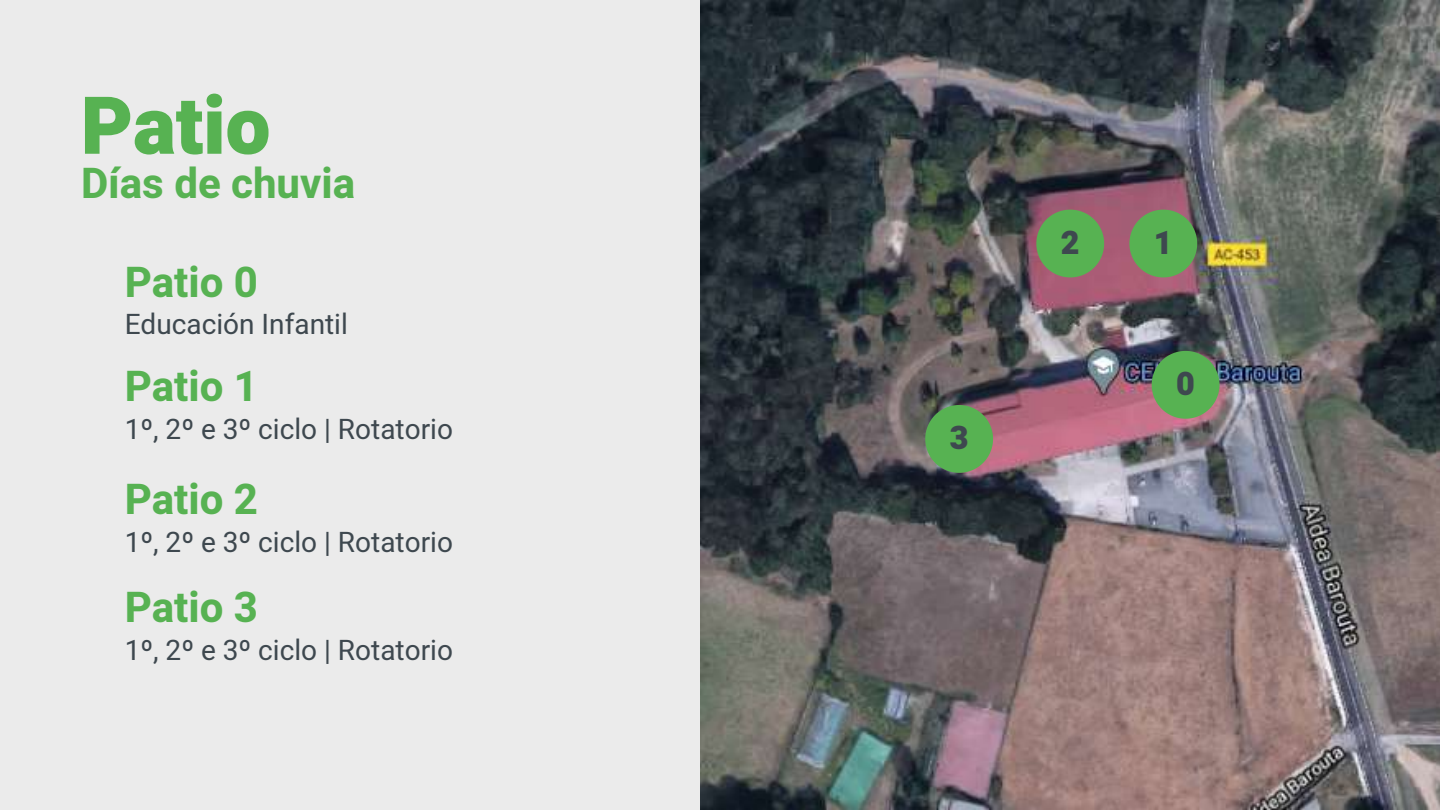
<style>
.page{position:relative;width:1440px;height:810px;background:#ebebeb}
.page>*{position:absolute;margin:0;border:0;box-sizing:border-box;transform-origin:0 0}
.t1{font:900 80px "Heebo";color:#57b252}
.t2{font:700 42px "Heebo";color:#57b252}
.t3{font:900 32.2px "Heebo";color:#3e484f}
.t4{font:28px "Heebo";color:#3e484f}
</style>
<div class="page">
<img style="left:701px;top:0;width:739px;height:810px">
<svg style="left:1152px;top:351px;width:67px;height:68px"></svg>
<svg style="left:1129px;top:210px;width:68px;height:67px"></svg>
<svg style="left:1036px;top:210px;width:68px;height:67px"></svg>
<svg style="left:925px;top:405px;width:68px;height:68px"></svg>
<h1 class="t1" style="left:81px;top:70px;width:191px">Patio</h1>
<h2 class="t2" style="left:81px;top:154px;width:276px">Días de chuvia</h2>
<h2 class="t2" style="left:125px;top:253px;width:135px">Patio 0</h2>
<p class="t4" style="left:125px;top:305px;width:225px">Educación Infantil</p>
<h2 class="t2" style="left:125px;top:357px;width:135px">Patio 1</h2>
<p class="t4" style="left:125px;top:409px;width:330px">1º, 2º e 3º ciclo | Rotatorio</p>
<h2 class="t2" style="left:125px;top:470px;width:135px">Patio 2</h2>
<p class="t4" style="left:125px;top:522px;width:330px">1º, 2º e 3º ciclo | Rotatorio</p>
<h2 class="t2" style="left:125px;top:578px;width:135px">Patio 3</h2>
<p class="t4" style="left:125px;top:630px;width:330px">1º, 2º e 3º ciclo | Rotatorio</p>
<p class="t3" style="left:950px;top:415px;width:20px">3</p>
<p class="t3" style="left:1061px;top:220px;width:20px">2</p>
<p class="t3" style="left:1154px;top:220px;width:20px">1</p>
<p class="t3" style="left:1176px;top:361px;width:20px">0</p>
</div>
